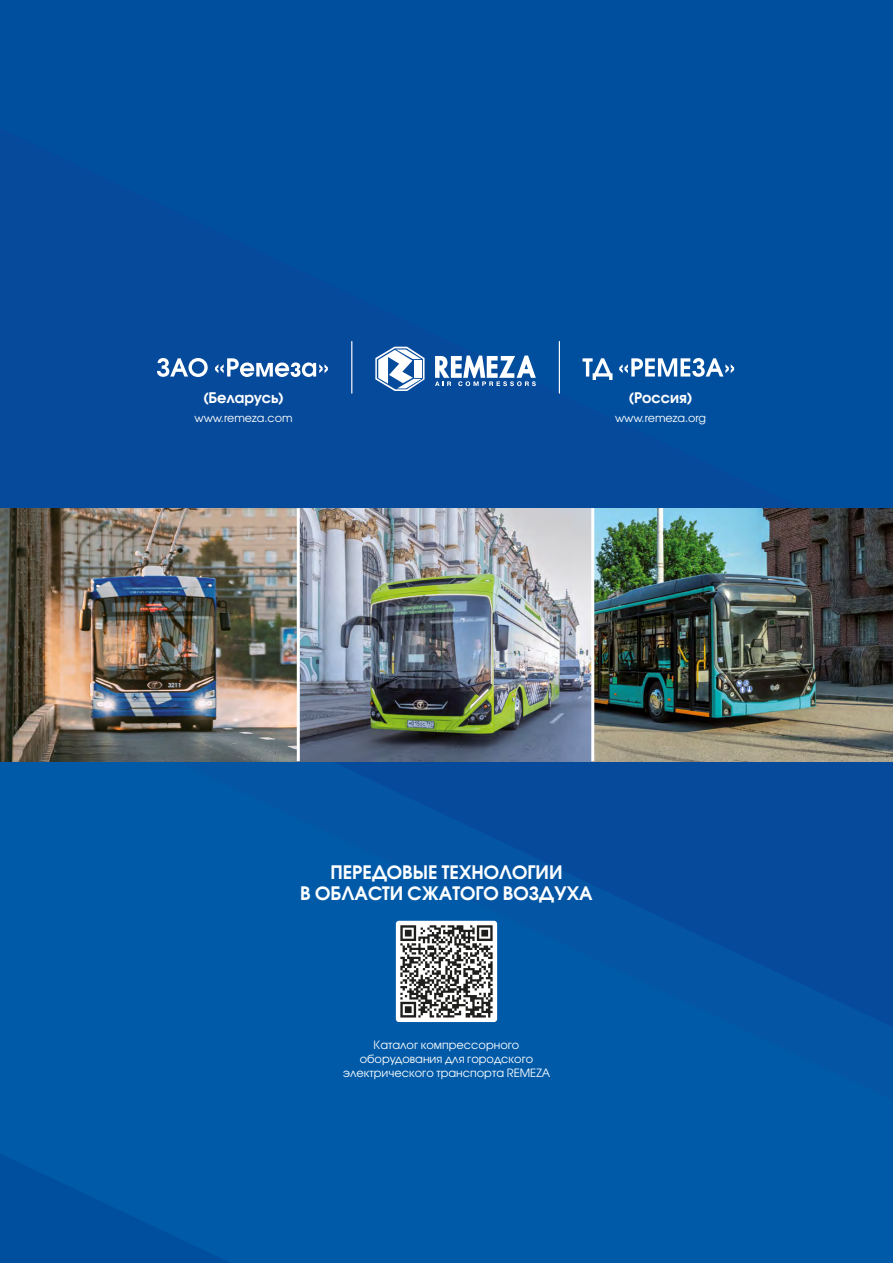
<style>
.page{position:relative;width:893px;height:1263px;background:#004f9f}
.page>*{position:absolute;margin:0;border:0;box-sizing:border-box;transform-origin:0 0}
.t1{font:700 18.15px/21.9px "Avant Garde CTT";color:#fff;text-align:center}
.t2{font:600 14.55px "Avant Garde Gothic C";color:#fff}
.t3{font:11.4px/13.6px "Avant Garde Gothic C";color:#fff;text-align:center}
.t4{font:11.25px "Avant Garde Gothic C";color:#fff}
</style>
<div class="page">
<svg style="left:0;top:761px;width:893px;height:502px;fill:#005aa8"></svg>
<svg style="left:375px;top:347px;width:50px;height:44px"></svg>
<svg style="left:435px;top:355px;width:101px;height:31px"></svg>
<svg style="left:582px;top:358px;width:30px;height:22px"></svg>
<svg style="left:619px;top:358px;width:115px;height:19px"></svg>
<svg style="left:157px;top:358px;width:51px;height:19px"></svg>
<svg style="left:215px;top:358px;width:113px;height:19px"></svg>
<hr style="left:351px;top:341px;width:1px;height:52px;background:#fff">
<hr style="left:559px;top:341px;width:1px;height:52px;background:#fff">
<img style="left:0;top:508px;width:591px;height:253px">
<img style="left:594px;top:508px;width:299px;height:253px">
<hr style="left:591px;top:508px;width:3px;height:253px;background:#fff">
<hr style="left:297px;top:508px;width:3px;height:253px;background:#fff">
<div style="left:396px;top:921px;width:101px;height:101px;background:#fff;border-radius:3px"></div>
<svg style="left:400px;top:925px;width:93px;height:92px"></svg>
<p class="t2" style="left:203px;top:389px;width:83px">(Беларусь)</p>
<p class="t2" style="left:629px;top:389px;width:66px">(Россия)</p>
<p class="t4" style="left:194px;top:411px;width:100px">www.remeza.com</p>
<p class="t4" style="left:615px;top:411px;width:93px">www.remeza.org</p>
<h1 class="t1" style="left:300px;top:861px;width:294px">ПЕРЕДОВЫЕ ТЕХНОЛОГИИ<br>В ОБЛАСТИ СЖАТОГО ВОЗДУХА</h1>
<p class="t3" style="left:343px;top:1038px;width:209px">Каталог компрессорного оборудования для городского электрического транспорта REMEZA</p>
</div>
